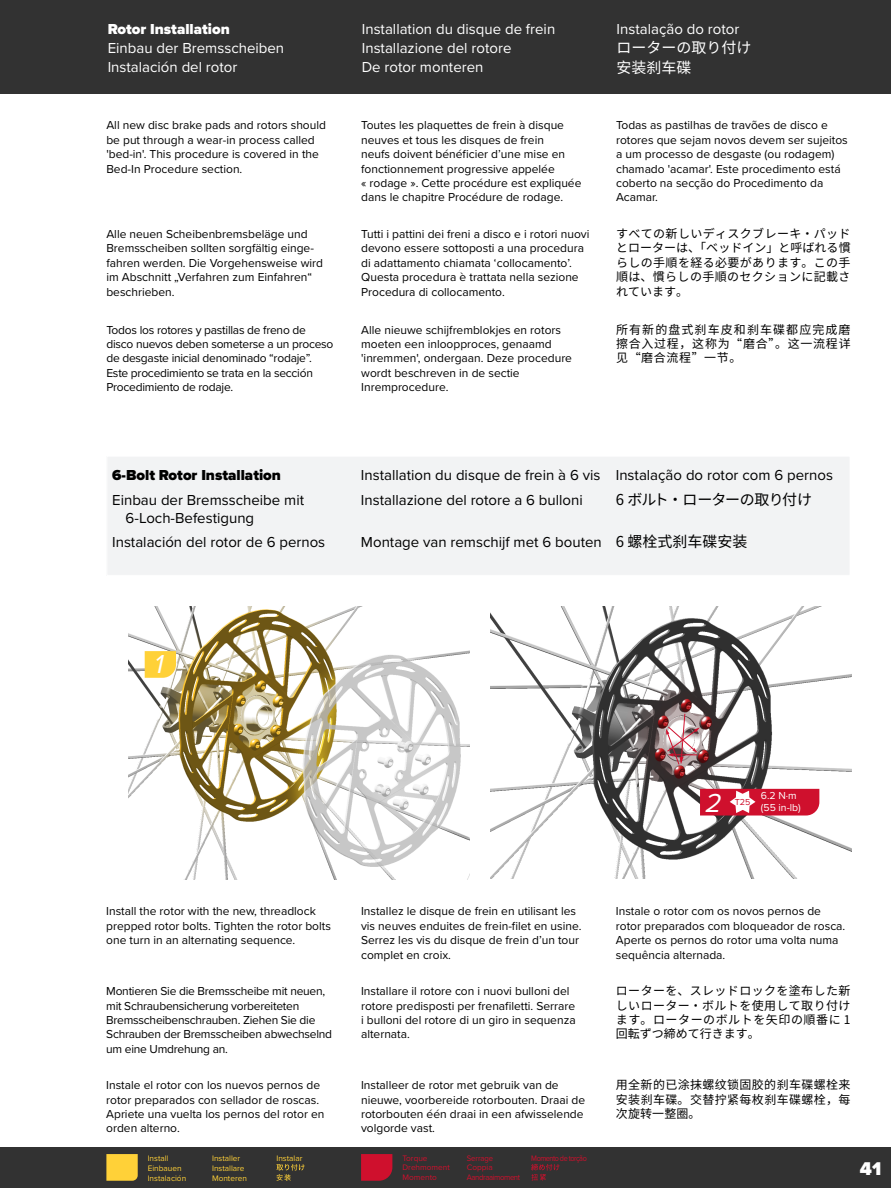
<style>
.page{position:relative;width:891px;height:1188px;background:#fff}
.page>*{position:absolute;margin:0;border:0;box-sizing:border-box;transform-origin:0 0}
.User_Manual_Number_F{font:italic 27px "Proxima Nova";color:#fff}
.t1{font:900 19.2px "Proxima Nova";color:#fff}
.SubHeader_Proxima_No{font:15px/18px "Proxima Nova";color:#000}
.Header_Proxima_Nova{font:15px "Proxima Nova";color:#fff}
.SubHeader_Proxima_No-2{font:900 15px "Proxima Nova";color:#000}
.Header_Proxima_Nova-2{font:900 15px "Proxima Nova";color:#fff}
.SubHeader_Proxima_No-3{font:15px "Noto Sans CJ Kjp";letter-spacing:-.055em;color:#000}
.Header_Proxima_Nova-3{font:15px "Noto Sans CJ Kjp";color:#fff}
.SubHeader_Proxima_No-4{font:15px "Noto Sans CJ Ksc";color:#000}
.Header_Proxima_Nova-4{font:15px "Noto Sans CJ Ksc";color:#fff}
.User_Manual_Text_-_N{font:12px/14.4px "Proxima Nova";color:#000}
.User_Manual_Text_-_N-2{font:12px/14.4px "Proxima Nova";letter-spacing:-.02em;color:#000}
.j-bodytext{font:12px/14.4px "Noto Sans CJ Kjp";letter-spacing:.03em;color:#000;text-align:justify}
.c-bodytext{font:12px/14.4px "Noto Sans CJ Ksc";letter-spacing:.035em;color:#000;text-align:justify}
.User_Manual_Number_F-2{font:10.5px "Proxima Nova";color:#fff}
.User_Manual_Number_F-3{font:9px "Proxima Nova";color:#cf102d}
.t2{font:8.25px "Proxima Nova";color:#ffd138}
.t3{font:8.25px "Proxima Nova";letter-spacing:-.01em;color:#cf102d}
.t4{font:8.25px "Proxima Nova";letter-spacing:-.06em;color:#cf102d;scale:.88 1}
.t5{font:8.25px "Proxima Nova";letter-spacing:-.05em;color:#cf102d;scale:.94 1}
.t6{font:8.25px "Proxima Nova";letter-spacing:-.01em;color:#cf102d;scale:.93 1}
</style>
<div class="page">
<div style="left:0;top:1148px;width:891px;height:40px;background:#323232"></div>
<div style="left:0;top:0;width:891px;height:94px;background:#323232"></div>
<svg style="left:106px;top:1154px;width:32px;height:27px"></svg>
<svg style="left:276px;top:1164px;width:29px;height:17px"></svg>
<svg style="left:531px;top:1164px;width:29px;height:17px"></svg>
<svg style="left:361px;top:1154px;width:31px;height:27px"></svg>
<img style="left:490px;top:606px;width:361px;height:273px">
<img style="left:128px;top:606px;width:342px;height:273px">
<svg style="left:145px;top:651px;width:31px;height:27px"></svg>
<svg style="left:666px;top:713px;width:34px;height:53px"></svg>
<svg style="left:700px;top:789px;width:119px;height:27px;background:#d32c46"></svg>
<div style="left:107px;top:456px;width:743px;height:119px;background:#f2f3f4"></div>
<p class="Header_Proxima_Nova-2" style="left:108px;top:17px;width:124px">Rotor Installation</p>
<p class="Header_Proxima_Nova" style="left:362px;top:17px;width:195px">Installation du disque de frein</p>
<p class="Header_Proxima_Nova" style="left:617px;top:17px;width:124px">Instalação do rotor</p>
<p class="Header_Proxima_Nova" style="left:108px;top:37px;width:178px">Einbau der Bremsscheiben</p>
<p class="Header_Proxima_Nova" style="left:362px;top:37px;width:151px">Installazione del rotore</p>
<p class="Header_Proxima_Nova-3" style="left:617px;top:39px;width:136px">ローターの取り付け</p>
<p class="Header_Proxima_Nova" style="left:108px;top:56px;width:131px">Instalación del rotor</p>
<p class="Header_Proxima_Nova" style="left:362px;top:56px;width:123px">De rotor monteren</p>
<p class="Header_Proxima_Nova-4" style="left:617px;top:59px;width:76px">安装刹车碟</p>
<p class="User_Manual_Text_-_N" style="left:106px;top:118px;width:221px">All new disc brake pads and rotors should be put through a wear-in process called 'bed-in'. This procedure is covered in the Bed-In Procedure section.</p>
<p class="User_Manual_Text_-_N" style="left:361px;top:118px;width:222px">Toutes les plaquettes de frein à disque neuves et tous les disques de frein<br>neufs doivent bénéficier d’une mise en fonctionnement progressive appelée<br>« rodage ». Cette procédure est expliquée dans le chapitre Procédure de rodage.</p>
<p class="User_Manual_Text_-_N" style="left:616px;top:118px;width:233px">Todas as pastilhas de travões de disco e rotores que sejam novos devem ser sujeitos a um processo de desgaste (ou rodagem) chamado 'acamar'. Este procedimento está coberto na secção do Procedimento da Acamar.</p>
<p class="User_Manual_Text_-_N" style="left:106px;top:226px;width:218px">Alle neuen Scheibenbremsbeläge und Bremsscheiben sollten sorgfältig einge&shy;fahren werden. Die Vorgehensweise wird im Abschnitt „Verfahren zum Einfahren“ beschrieben.</p>
<p class="User_Manual_Text_-_N" style="left:361px;top:226px;width:230px">Tutti i pattini dei freni a disco e i rotori nuovi devono essere sottoposti a una procedura di adattamento chiamata ‘collocamento’.<br>Questa procedura è trattata nella sezione Procedura di collocamento.</p>
<p class="j-bodytext" style="left:616px;top:227px;width:236px">すべての新しいディスクブレーキ・パッドとローターは、「ベッドイン」と呼ばれる慣らしの手順を経る必要があります。この手順は、慣らしの手順のセクションに記載されています。</p>
<p class="User_Manual_Text_-_N-2" style="left:106px;top:322px;width:229px">Todos los rotores y pastillas de freno de disco nuevos deben someterse a un proceso de desgaste inicial denominado “rodaje”.<br>Este procedimiento se trata en la sección Procedimiento de rodaje.</p>
<p class="User_Manual_Text_-_N" style="left:361px;top:322px;width:212px">Alle nieuwe schijfremblokjes en rotors moeten een inloopproces, genaamd 'inremmen', ondergaan. Deze procedure wordt beschreven in de sectie<br>Inremprocedure.</p>
<p class="c-bodytext" style="left:616px;top:322px;width:236px">所有新的盘式刹车皮和刹车碟都应完成磨擦合入过程，这称为“磨合”。这一流程详见“磨合流程”一节。</p>
<p class="SubHeader_Proxima_No-2" style="left:112px;top:464px;width:170px">6-Bolt Rotor Installation</p>
<p class="SubHeader_Proxima_No" style="left:361px;top:465px;width:241px">Installation du disque de frein à 6 vis</p>
<p class="SubHeader_Proxima_No" style="left:616px;top:465px;width:219px">Instalação do rotor com 6 pernos</p>
<p class="SubHeader_Proxima_No" style="left:126px;top:490px;width:180px;text-indent:-13px">Einbau der Bremsscheibe mit<br>6-Loch-Befestigung</p>
<p class="SubHeader_Proxima_No" style="left:361px;top:490px;width:223px">Installazione del rotore a 6 bulloni</p>
<p class="SubHeader_Proxima_No-3" style="left:616px;top:491px;width:198px">6 ボルト・ローターの取り付け</p>
<p class="SubHeader_Proxima_No" style="left:112px;top:533px;width:215px">Instalación del rotor de 6 pernos</p>
<p class="SubHeader_Proxima_No" style="left:361px;top:533px;width:242px">Montage van remschijf met 6 bouten</p>
<p class="SubHeader_Proxima_No-4" style="left:616px;top:533px;width:133px">6 螺栓式刹车碟安装</p>
<p class="User_Manual_Number_F" style="left:153px;top:644px;width:19px">1</p>
<p class="User_Manual_Number_F" style="left:704px;top:783px;width:25px">2</p>
<p class="User_Manual_Number_F-3" style="left:735px;top:796px;width:17px">T25</p>
<p class="User_Manual_Number_F-2" style="left:761px;top:788px;width:37px">6.2 N·m</p>
<p class="User_Manual_Number_F-2" style="left:761px;top:800px;width:42px">(55 in-lb)</p>
<p class="User_Manual_Text_-_N" style="left:106px;top:904px;width:226px">Install the rotor with the new, threadlock prepped rotor bolts. Tighten the rotor bolts one turn in an alternating sequence.</p>
<p class="User_Manual_Text_-_N" style="left:361px;top:904px;width:222px">Installez le disque de frein en utilisant les vis neuves enduites de frein-filet en usine.<br>Serrez les vis du disque de frein d’un tour complet en croix.</p>
<p class="User_Manual_Text_-_N" style="left:616px;top:904px;width:231px">Instale o rotor com os novos pernos de rotor preparados com bloqueador de rosca.<br>Aperte os pernos do rotor uma volta numa sequência alternada.</p>
<p class="User_Manual_Text_-_N-2" style="left:106px;top:983px;width:227px">Montieren Sie die Bremsscheibe mit neuen, mit Schraubensicherung vorbereiteten Bremsscheibenschrauben. Ziehen Sie die Schrauben der Bremsscheiben abwechselnd um eine Umdrehung an.</p>
<p class="User_Manual_Text_-_N" style="left:361px;top:983px;width:216px">Installare il rotore con i nuovi bulloni del rotore predisposti per frenafiletti. Serrare i bulloni del rotore di un giro in sequenza alternata.</p>
<p class="j-bodytext" style="left:616px;top:984px;width:236px">ローターを、スレッドロックを塗布した新しいローター・ボルトを使用して取り付けます。ローターのボルトを矢印の順番に 1回転ずつ締めて行きます。</p>
<p class="User_Manual_Text_-_N" style="left:106px;top:1078px;width:220px">Instale el rotor con los nuevos pernos de rotor preparados con sellador de roscas.<br>Apriete una vuelta los pernos del rotor en orden alterno.</p>
<p class="User_Manual_Text_-_N" style="left:361px;top:1078px;width:226px">Installeer de rotor met gebruik van de nieuwe, voorbereide rotorbouten. Draai de rotorbouten één draai in een afwisselende volgorde vast.</p>
<p class="c-bodytext" style="left:616px;top:1078px;width:236px">用全新的已涂抹螺纹锁固胶的刹车碟螺栓来安装刹车碟。交替拧紧每枚刹车碟螺栓，每次旋转一整圈。</p>
<p class="t2" style="left:148px;top:1152px;width:22px">Install</p>
<p class="t2" style="left:148px;top:1162px;width:35px">Einbauen</p>
<p class="t2" style="left:148px;top:1172px;width:40px">Instalación</p>
<p class="t2" style="left:212px;top:1152px;width:30px">Installer</p>
<p class="t2" style="left:212px;top:1162px;width:34px">Installare</p>
<p class="t2" style="left:212px;top:1172px;width:36px">Monteren</p>
<p class="t2" style="left:276px;top:1152px;width:28px">Instalar</p>
<p class="t3" style="left:403px;top:1152px;width:27px">Torque</p>
<p class="t6" style="left:467px;top:1152px;width:30px">Serrage</p>
<p class="t4" style="left:531px;top:1152px;width:65px">Momento de torção</p>
<p class="t3" style="left:403px;top:1161px;width:49px">Drehmoment</p>
<p class="t3" style="left:467px;top:1161px;width:27px">Coppia</p>
<p class="t3" style="left:403px;top:1171px;width:36px">Momento</p>
<p class="t5" style="left:467px;top:1171px;width:58px">Aandraaimoment</p>
<h2 class="t1" style="left:860px;top:1154px;width:23px">41</h2>
</div>
